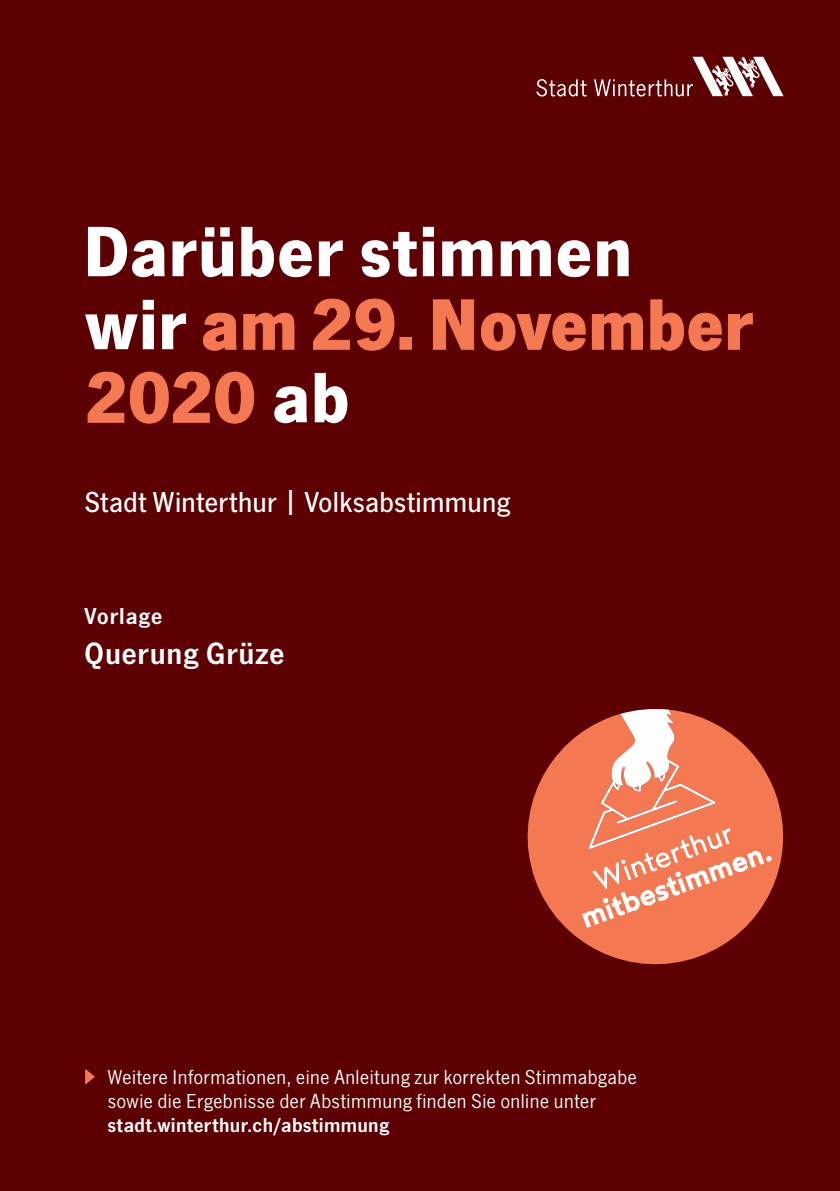
<style>
.page{position:relative;width:840px;height:1191px;background:#fff}
.page>*{position:absolute;margin:0;border:0;box-sizing:border-box;transform-origin:0 0}
.t1{font:700 74px/73px "News Got";letter-spacing:.01em;color:#fff}
.t2{font:32px "News Got Dem";letter-spacing:.025em;color:#fff}
.t3{font:500 30px "News Got";letter-spacing:.015em;color:#fff}
.t4{font:24px "News Got Dem";letter-spacing:.04em;color:#fff}
.t5{font:21px/24px "News Got";letter-spacing:.025em;color:#fff}
.t6{font:21px "News Got Dem";letter-spacing:.02em;color:#fff}
.s1{color:#f47953}
</style>
<div class="page">
<div style="left:0;top:0;width:839px;height:1191px;background:#5d0003"></div>
<svg style="left:536px;top:57px;width:247px;height:39px"></svg>
<svg style="left:527px;top:732px;width:257px;height:233px;fill:#f47953"></svg>
<svg style="left:582px;top:709px;width:189px;height:218px;background:#e88468"></svg>
<svg style="left:85px;top:1069px;width:10px;height:15px"></svg>
<h1 class="t1" style="left:83px;top:215px;width:671px">Darüber stimmen<br>wir <span class="s1">am 29. November<br>2020</span> ab</h1>
<h3 class="t3" style="left:85px;top:485px;width:426px">Stadt Winterthur | Volksabstimmung</h3>
<p class="t4" style="left:84px;top:602px;width:79px">Vorlage</p>
<h2 class="t2" style="left:84px;top:635px;width:201px">Querung Grüze</h2>
<p class="t5" style="left:108px;top:1065px;width:530px">Weitere Informationen, eine Anleitung zur korrekten Stimmabgabe sowie die Ergebnisse der Abstimmung finden Sie online unter</p>
<p class="t6" style="left:108px;top:1113px;width:283px">stadt.winterthur.ch/abstimmung</p>
</div>
